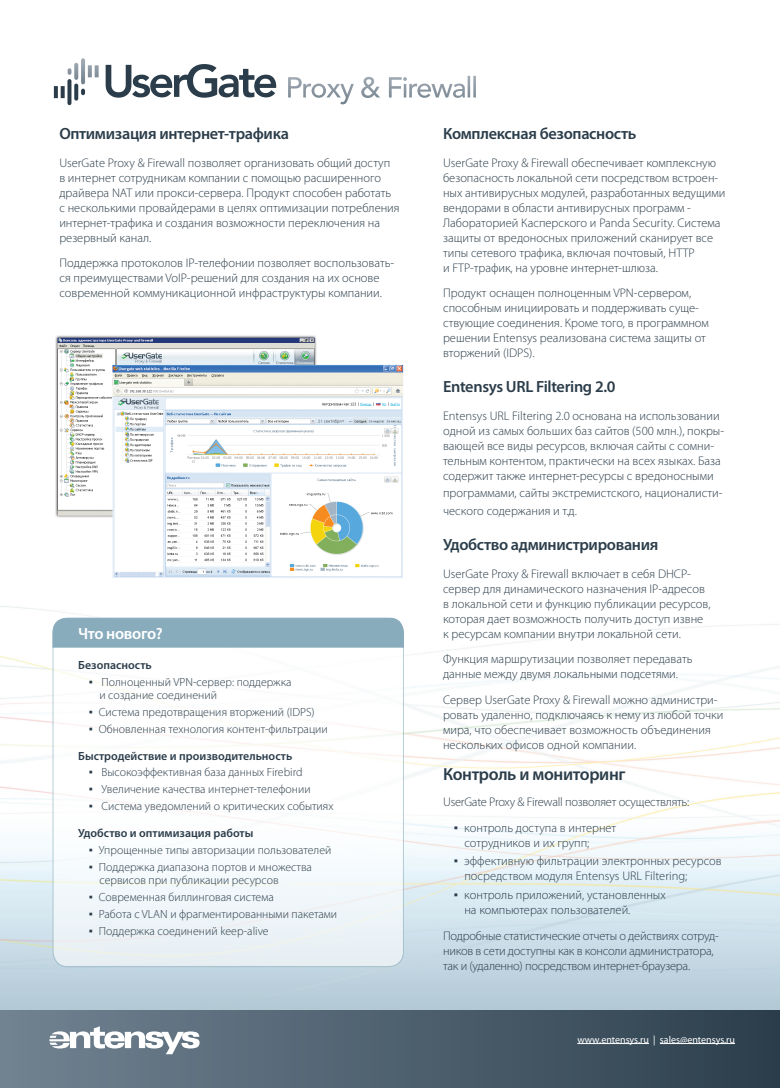
<style>
.page{position:relative;width:780px;height:1088px;background:#fff}
.page>*{position:absolute;margin:0;border:0;box-sizing:border-box;transform-origin:0 0}
.Paragraph_Style_2{font:600 17.5px "Myriad Pro";letter-spacing:-.02em;color:#2b3d4a}
.Paragraph_Style_2-2{font:600 16.25px "Myriad Pro";letter-spacing:-.02em;color:#2b3d4a}
.Paragraph_Style_2-3{font:600 16.25px "Myriad Pro";letter-spacing:-.02em;color:#fff}
.Hyper_Grep_10{font:300 12.5px/15px "Myriad Pro";color:#2b3d4a}
.Hyper_Grep_10-2{font:300 12.5px/15px "Myriad Pro";letter-spacing:-.02em;color:#2b3d4a}
.Стиль_абзаца_3{font:300 12.5px "Myriad Pro";letter-spacing:-.02em;color:#2b3d4a}
.t1{font:300 11.88px/13.4px "Myriad Pro";color:#2b3d4a}
.Стиль_абзаца_3-2{font:600 11.88px "Myriad Pro";color:#2b3d4a}
.t2{font:10px "Myriad Pro";color:#fff}
.s1{font-family:"Arial";font-weight:400}
</style>
<div class="page">
<img style="left:0;top:64px;width:780px;height:946px">
<div style="left:53px;top:618px;width:350px;height:348px;background:linear-gradient(to bottom,#fff,#edf4f7);border-radius:15px"></div>
<div style="left:52px;top:618px;width:352px;height:30px;background:#89acbd"></div>
<img style="left:54px;top:332px;width:352px;height:248px">
<img style="left:67px;top:58px;width:32px;height:26px">
<svg style="left:54px;top:79px;width:31px;height:26px"></svg>
<svg style="left:106px;top:64px;width:170px;height:34px"></svg>
<img style="left:288px;top:76px;width:188px;height:28px">
<div style="left:0;top:1010px;width:780px;height:78px;background:linear-gradient(to right,#718392,#2d3f4d)"></div>
<svg style="left:49px;top:1026px;width:150px;height:28px"></svg>
<hr style="left:577px;top:1043px;width:72px;height:1px;background:#fff">
<hr style="left:659px;top:1043px;width:76px;height:1px;background:#fff">
<p class="Paragraph_Style_2-2" style="left:59px;top:123px;width:231px">Оптимизация интернет-трафика</p>
<p class="Hyper_Grep_10" style="left:59px;top:155px;width:342px">UserGate Proxy &amp; Firewall позволяет организовать общий доступ<br>в интернет сотрудникам компании с помощью расширенного драйвера NAT или прокси-сервера. Продукт способен работать с несколькими провайдерами в целях оптимизации потребления интернет-трафика и создания возможности переключения на резервный канал.</p>
<p class="Hyper_Grep_10" style="left:59px;top:256px;width:336px">Поддержка протоколов IP-телефонии позволяет воспользовать&shy;ся преимуществами VoIP-решений для создания на их основе современной коммуникационной инфраструктуры компании.</p>
<p class="Paragraph_Style_2-3" style="left:78px;top:623px;width:86px">Что нового?</p>
<p class="Стиль_абзаца_3-2" style="left:78px;top:657px;width:75px">Безопасность</p>
<p class="t1" style="left:99px;top:675px;width:194px;text-indent:-11px"><span class="s1">▪</span> Полноценный VPN-сервер: поддержка и создание соединений</p>
<p class="t1" style="left:89px;top:705px;width:227px"><span class="s1">▪</span> Система предотвращения вторжений (IDPS)</p>
<p class="t1" style="left:89px;top:722px;width:240px"><span class="s1">▪</span> Обновленная технология контент-фильтрации</p>
<p class="Стиль_абзаца_3-2" style="left:78px;top:748px;width:215px">Быстродействие и производительность</p>
<p class="t1" style="left:89px;top:766px;width:215px"><span class="s1">▪</span> Высокоэффективная база данных Firebird</p>
<p class="t1" style="left:89px;top:783px;width:223px"><span class="s1">▪</span> Увеличение качества интернет-телефонии</p>
<p class="t1" style="left:89px;top:800px;width:246px"><span class="s1">▪</span> Система уведомлений о критических событиях</p>
<p class="Стиль_абзаца_3-2" style="left:78px;top:825px;width:177px">Удобство и оптимизация работы</p>
<p class="t1" style="left:89px;top:843px;width:244px"><span class="s1">▪</span> Упрощенные типы авторизации пользователей</p>
<p class="t1" style="left:99px;top:860px;width:214px;text-indent:-11px"><span class="s1">▪</span> Поддержка диапазона портов и множества сервисов при публикации ресурсов</p>
<p class="t1" style="left:89px;top:891px;width:186px"><span class="s1">▪</span> Современная биллинговая система</p>
<p class="t1" style="left:89px;top:907px;width:250px"><span class="s1">▪</span> Работа с VLAN и фрагментированными пакетами</p>
<p class="t1" style="left:89px;top:924px;width:181px"><span class="s1">▪</span> Поддержка соединений keep-alive</p>
<p class="Paragraph_Style_2-2" style="left:443px;top:123px;width:195px">Комплексная безопасность</p>
<p class="Hyper_Grep_10" style="left:443px;top:155px;width:284px">UserGate Proxy &amp; Firewall обеспечивает комплексную безопасность локальной сети посредством встроен&shy;ных антивирусных модулей, разработанных ведущими вендорами в области антивирусных программ - Лабораторией Касперского и Panda Security. Система защиты от вредоносных приложений сканирует все типы сетевого трафика, включая почтовый, HTTP<br>и FTP-трафик, на уровне интернет-шлюза.</p>
<p class="Hyper_Grep_10" style="left:443px;top:286px;width:267px">Продукт оснащен полноценным VPN-сервером, способным инициировать и поддерживать суще&shy;ствующие соединения. Кроме того, в программном решении Entensys реализована система защиты от вторжений (IDPS).</p>
<p class="Paragraph_Style_2-2" style="left:443px;top:377px;width:174px">Entensys URL Filtering 2.0</p>
<p class="Hyper_Grep_10" style="left:443px;top:408px;width:282px">Entensys URL Filtering 2.0 основана на использовании одной из самых больших баз сайтов (500 млн.), покры&shy;вающей все виды ресурсов, включая сайты с сомни&shy;тельным контентом, практически на всех языках. База содержит также интернет-ресурсы с вредоносными</p>
<p class="Hyper_Grep_10" style="left:443px;top:485px;width:281px;line-height:17.5px">программами, сайты экстремистского, националисти&shy;ческого содержания и т.д.</p>
<p class="Paragraph_Style_2-2" style="left:443px;top:534px;width:217px">Удобство администрирования</p>
<p class="Hyper_Grep_10" style="left:443px;top:566px;width:269px">UserGate Proxy &amp; Firewall включает в себя DHCP&shy;сервер для динамического назначения IP-адресов в локальной сети и функцию публикации ресурсов, которая дает возможность получить доступ извне к ресурсам компании внутри локальной сети.</p>
<p class="Hyper_Grep_10" style="left:443px;top:652px;width:251px">Функция маршрутизации позволяет передавать данные между двумя локальными подсетями.</p>
<p class="Hyper_Grep_10" style="left:443px;top:692px;width:282px">Cервер UserGate Proxy &amp; Firewall можно администри&shy;ровать удаленно, подключаясь к нему из любой точки мира, что обеспечивает возможность объединения нескольких офисов одной компании.</p>
<p class="Paragraph_Style_2" style="left:443px;top:763px;width:184px">Контроль и мониторинг</p>
<p class="Стиль_абзаца_3" style="left:443px;top:794px;width:248px">UserGate Proxy &amp; Firewall позволяет осуществлять:</p>
<p class="Hyper_Grep_10" style="left:464px;top:820px;width:153px;text-indent:-11px"><span class="s1">▪</span> контроль доступа в интернет сотрудников и их групп;</p>
<p class="Hyper_Grep_10" style="left:464px;top:853px;width:259px;text-indent:-11px"><span class="s1">▪</span> эффективную фильтрации электронных ресурсов посредством модуля Entensys URL Filtering;</p>
<p class="Hyper_Grep_10" style="left:464px;top:887px;width:203px;text-indent:-11px"><span class="s1">▪</span> контроль приложений, установленных на компьютерах пользователей.</p>
<p class="Hyper_Grep_10-2" style="left:443px;top:928px;width:277px">Подробные статистические отчеты о действиях сотруд&shy;ников в сети доступны как в консоли администратора, так и (удаленно) посредством интернет-браузера.</p>
<p class="t2" style="left:577px;top:1033px;width:159px">www.entensys.ru | sales@entensys.ru</p>
</div>
